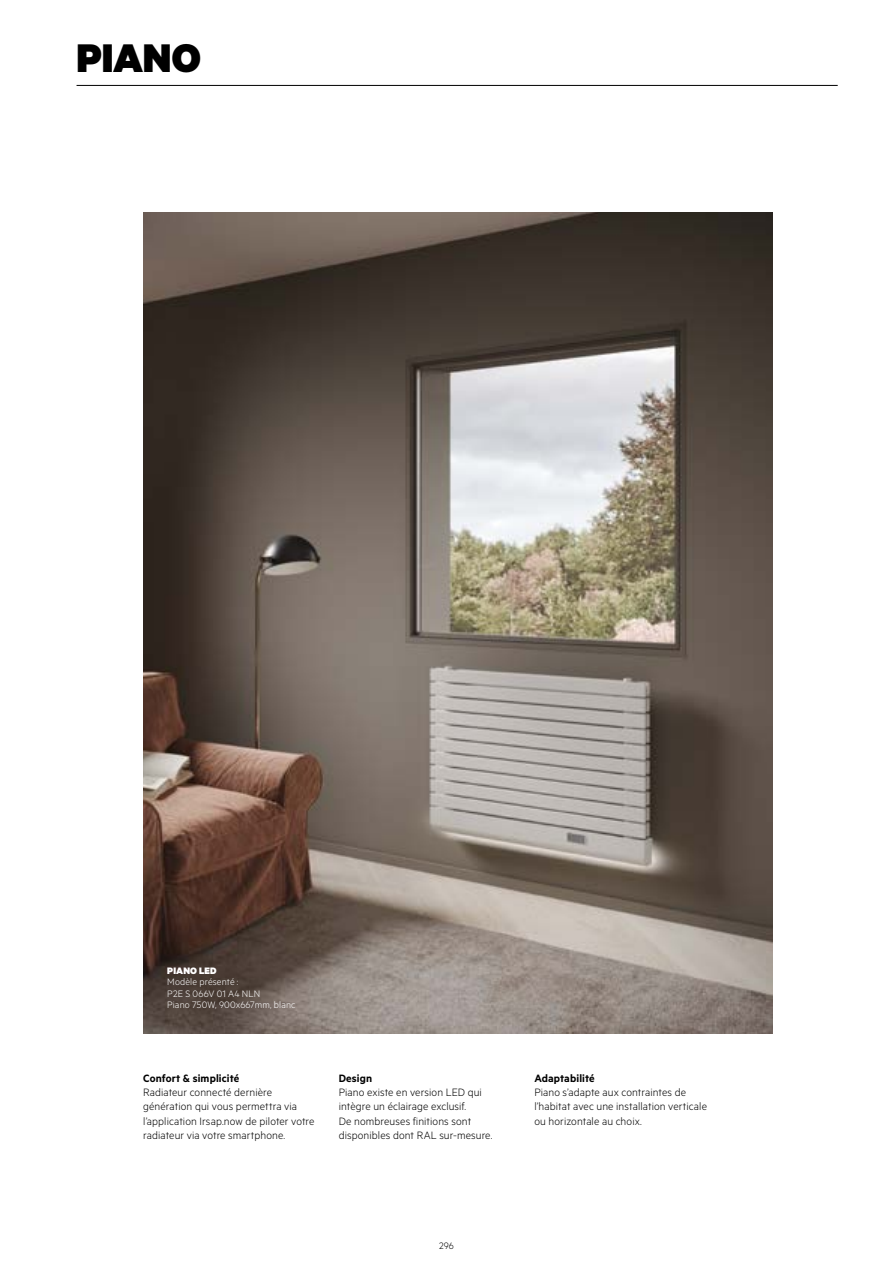
<style>
.page{position:relative;width:893px;height:1263px;background:#fff}
.page>*{position:absolute;margin:0;border:0;box-sizing:border-box;transform-origin:0 0}
.t1{font:900 45px "Metric";letter-spacing:-.005em;color:#000}
.t2{font:300 12px/14.4px "Metric";letter-spacing:.005em;color:#000}
.t3{font:600 12px "Metric";letter-spacing:.01em;color:#000}
.t4{font:300 10.5px/12.6px "Metric";letter-spacing:.015em;color:#fff}
.t5{font:900 10.5px "Metric";letter-spacing:.01em;color:#fff}
.t6{font:300 10.5px "Metric";color:#000}
</style>
<div class="page">
<img style="left:143px;top:213px;width:629px;height:820px">
<hr style="left:77px;top:85px;width:761px;height:1px;background:#000">
<h1 class="t1" style="left:77px;top:29px;width:126px">PIANO</h1>
<p class="t5" style="left:167px;top:964px;width:51px">PIANO LED</p>
<p class="t4" style="left:167px;top:975px;width:95px">Modèle présenté :<br>P2E S 066V 01 A4 NLN</p>
<p class="t4" style="left:167px;top:998px;width:130px">Piano 750W, 900x667mm, blanc</p>
<p class="t3" style="left:143px;top:1071px;width:98px">Confort &amp; simplicité</p>
<p class="t2" style="left:143px;top:1084px;width:173px">Radiateur connecté dernière génération qui vous permettra via l’application Irsap.now de piloter votre radiateur via votre smartphone.</p>
<p class="t3" style="left:339px;top:1071px;width:35px">Design</p>
<p class="t2" style="left:339px;top:1084px;width:155px">Piano existe en version LED qui intègre un éclairage exclusif.<br>De nombreuses finitions sont disponibles dont RAL sur-mesure.</p>
<p class="t6" style="left:439px;top:1239px;width:16px">296</p>
<p class="t3" style="left:534px;top:1071px;width:62px">Adaptabilité</p>
<p class="t2" style="left:534px;top:1084px;width:174px">Piano s’adapte aux contraintes de l’habitat avec une installation verticale ou horizontale au choix.</p>
</div>
